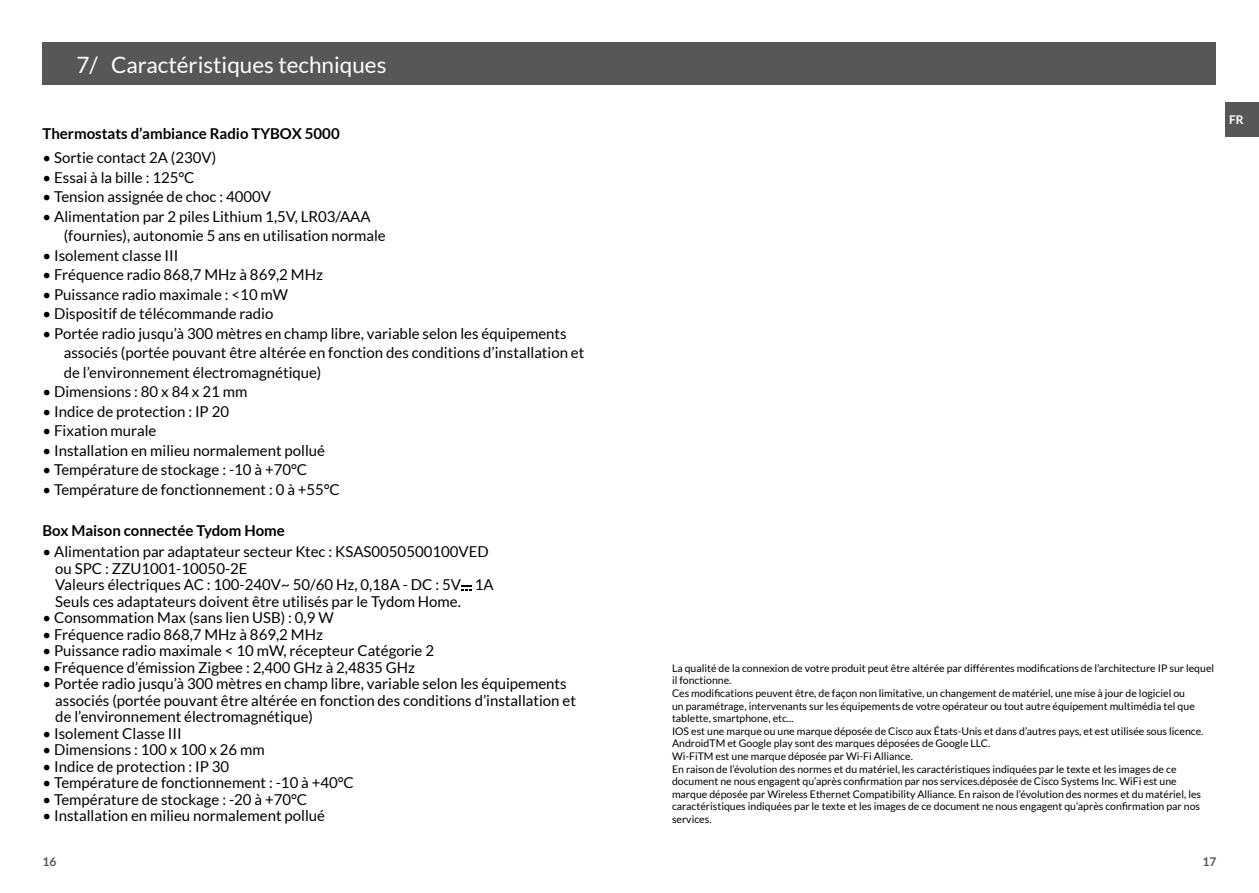
<style>
.page{position:relative;width:1259px;height:893px;background:#fff}
.page>*{position:absolute;margin:0;border:0;box-sizing:border-box;transform-origin:0 0}
.t1{font:22.5px "Lato";color:#fff}
.t2{font:15px/16.5px "Lato";color:#000}
.t3{font:700 15px "Lato";color:#000}
.t4{font:700 12px "Lato";color:#575756}
.t5{font:700 12px "Lato";color:#fff}
.t6{font:10.5px/12.6px "Lato";color:#000}
</style>
<div class="page">
<div style="left:1225px;top:102px;width:34px;height:34px;background:#575756"></div>
<div style="left:43px;top:43px;width:1173px;height:42px;background:#575756"></div>
<svg style="left:461px;top:586px;width:11px;height:4px"></svg>
<h1 class="t1" style="left:77px;top:52px;width:311px">7/ Caractéristiques techniques</h1>
<p class="t3" style="left:43px;top:125px;width:299px">Thermostats d’ambiance Radio TYBOX 5000</p>
<p class="t2" style="left:43px;top:149px;width:175px">• Sortie contact 2A (230V)</p>
<p class="t2" style="left:43px;top:169px;width:153px">• Essai à la bille : 125°C</p>
<p class="t2" style="left:43px;top:188px;width:230px">• Tension assignée de choc : 4000V</p>
<p class="t2" style="left:64px;top:206px;width:323px;line-height:19.5px;text-indent:-21px">• Alimentation par 2 piles Lithium 1,5V, LR03/AAA (fournies), autonomie 5 ans en utilisation normale</p>
<p class="t2" style="left:43px;top:247px;width:137px">• Isolement classe III</p>
<p class="t2" style="left:43px;top:266px;width:282px">• Fréquence radio 868,7 MHz à 869,2 MHz</p>
<p class="t2" style="left:43px;top:286px;width:247px">• Puissance radio maximale : &lt;10 mW</p>
<p class="t2" style="left:43px;top:305px;width:232px">• Dispositif de télécommande radio</p>
<p class="t2" style="left:64px;top:323px;width:522px;line-height:19.5px;text-indent:-21px">• Portée radio jusqu’à 300 mètres en champ libre, variable selon les équipements associés (portée pouvant être altérée en fonction des conditions d’installation et de l’environnement électromagnétique)</p>
<p class="t2" style="left:43px;top:383px;width:206px">• Dimensions : 80 x 84 x 21 mm</p>
<p class="t2" style="left:43px;top:403px;width:188px">• Indice de protection : IP 20</p>
<p class="t2" style="left:43px;top:422px;width:115px">• Fixation murale</p>
<p class="t2" style="left:43px;top:442px;width:284px">• Installation en milieu normalement pollué</p>
<p class="t2" style="left:43px;top:461px;width:266px">• Température de stockage : -10 à +70°C</p>
<p class="t2" style="left:43px;top:481px;width:299px">• Température de fonctionnement : 0 à +55°C</p>
<p class="t3" style="left:43px;top:522px;width:244px">Box Maison connectée Tydom Home</p>
<p class="t2" style="left:55px;top:543px;width:440px;text-indent:-13px">• Alimentation par adaptateur secteur Ktec : KSAS0050500100VED ou SPC : ZZU1001-10050-2E<br>Valeurs électriques AC : 100-240V~ 50/60 Hz, 0,18A - DC : 5V 1A Seuls ces adaptateurs doivent être utilisés par le Tydom Home.</p>
<p class="t2" style="left:43px;top:609px;width:293px">• Consommation Max (sans lien USB) : 0,9 W</p>
<p class="t2" style="left:43px;top:626px;width:282px">• Fréquence radio 868,7 MHz à 869,2 MHz</p>
<p class="t2" style="left:43px;top:642px;width:393px">• Puissance radio maximale &lt; 10 mW, récepteur Catégorie 2</p>
<p class="t2" style="left:43px;top:659px;width:374px">• Fréquence d’émission Zigbee : 2,400 GHz à 2,4835 GHz</p>
<p class="t2" style="left:55px;top:675px;width:522px;text-indent:-13px">• Portée radio jusqu’à 300 mètres en champ libre, variable selon les équipements associés (portée pouvant être altérée en fonction des conditions d’installation et de l’environnement électromagnétique)</p>
<p class="t2" style="left:43px;top:725px;width:141px">• Isolement Classe III</p>
<p class="t2" style="left:43px;top:741px;width:224px">• Dimensions : 100 x 100 x 26 mm</p>
<p class="t2" style="left:43px;top:758px;width:188px">• Indice de protection : IP 30</p>
<p class="t2" style="left:43px;top:774px;width:313px">• Température de fonctionnement : -10 à +40°C</p>
<p class="t2" style="left:43px;top:791px;width:266px">• Température de stockage : -20 à +70°C</p>
<p class="t2" style="left:43px;top:807px;width:284px">• Installation en milieu normalement pollué</p>
<p class="t6" style="left:672px;top:662px;width:544px">La qualité de la connexion de votre produit peut être altérée par différentes modifications de l’architecture IP sur lequel il fonctionne.<br>Ces modifications peuvent être, de façon non limitative, un changement de matériel, une mise à jour de logiciel ou<br>un paramétrage, intervenants sur les équipements de votre opérateur ou tout autre équipement multimédia tel que tablette, smartphone, etc...<br>IOS est une marque ou une marque déposée de Cisco aux États-Unis et dans d’autres pays, et est utilisée sous licence.<br>AndroidTM et Google play sont des marques déposées de Google LLC.<br>Wi-FiTM est une marque déposée par Wi-Fi Alliance.<br>En raison de l’évolution des normes et du matériel, les caractéristiques indiquées par le texte et les images de ce document ne nous engagent qu’après confirmation par nos services.déposée de Cisco Systems Inc. WiFi est une marque déposée par Wireless Ethernet Compatibility Alliance. En raison de l’évolution des normes et du matériel, les caractéristiques indiquées par le texte et les images de ce document ne nous engagent qu’après confirmation par nos services.</p>
<p class="t4" style="left:43px;top:855px;width:15px">16</p>
<p class="t4" style="left:1202px;top:855px;width:15px">17</p>
<p class="t5" style="left:1229px;top:113px;width:16px">FR</p>
</div>
